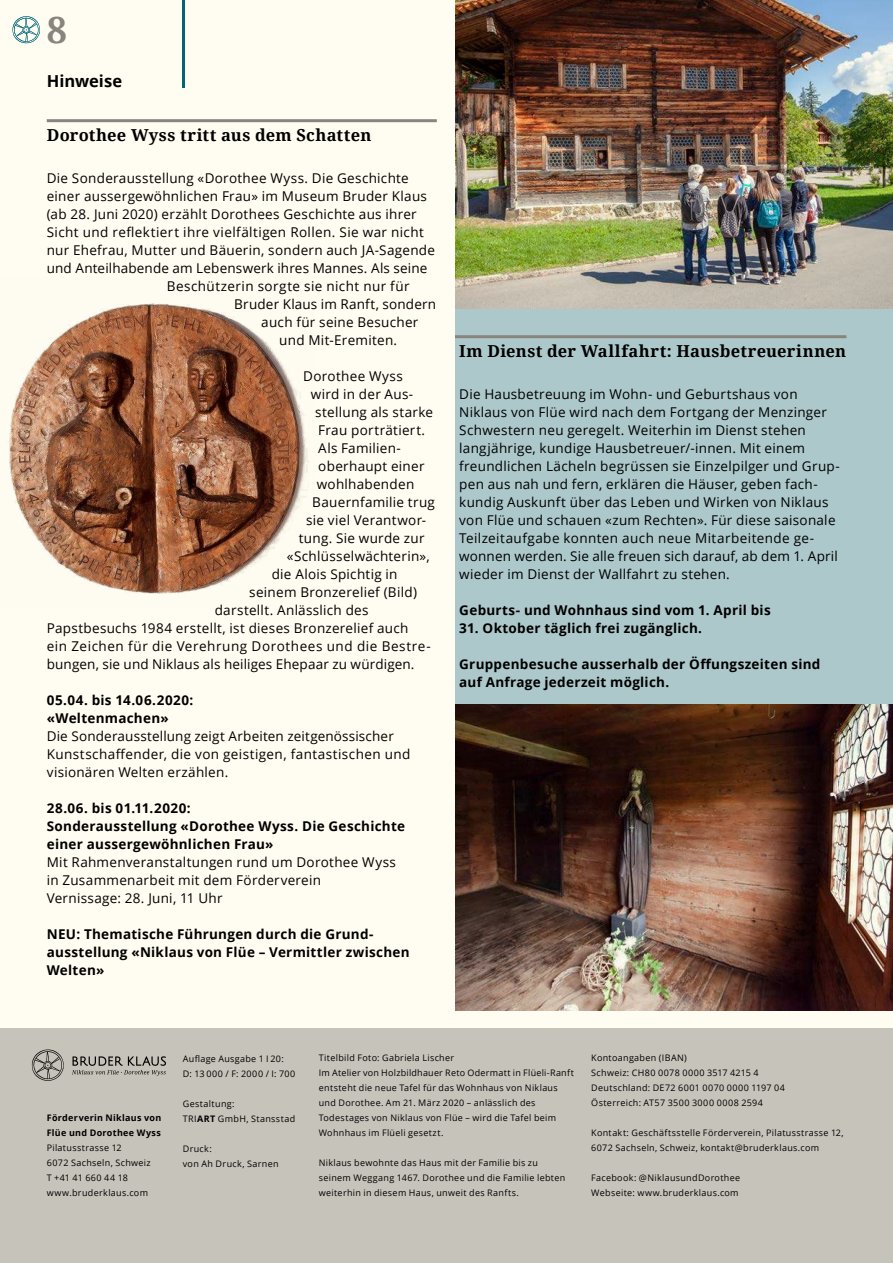
<style>
.page{position:relative;width:893px;height:1263px;background:#fff}
.page>*{position:absolute;margin:0;border:0;box-sizing:border-box;transform-origin:0 0}
.t1{font:700 36px "Noto Serif";color:#878786}
.t2{font:700 16.5px "Noto Serif";letter-spacing:.015em;color:#000}
.t3{font:700 16.5px "Open Sans";color:#000}
.t4{font:13.5px/18px "Open Sans";letter-spacing:.02em;color:#000}
.t5{font:700 13.5px/18px "Open Sans";letter-spacing:.02em;color:#000}
.t6{font:13.5px "Open Sans";letter-spacing:.04em;color:#000}
.t7{font:9px/15px "Open Sans";letter-spacing:.035em;color:#000}
.t8{font:700 9px/15px "Open Sans";letter-spacing:.035em;color:#000}
.s1{font-weight:700}
</style>
<div class="page">
<img style="left:0;top:0;width:893px;height:1263px">
<h1 class="t1" style="left:47px;top:15px;width:22px">8</h1>
<p class="t3" style="left:47px;top:75px;width:77px">Hinweise</p>
<p class="t2" style="left:47px;top:128px;width:326px">Dorothee Wyss tritt aus dem Schatten</p>
<p class="t4" style="left:47px;top:168px;width:364px">Die Sonderausstellung «Dorothee Wyss. Die Geschichte</p>
<p class="t4" style="left:47px;top:186px;width:382px">einer aussergewöhnlichen Frau» im Museum Bruder Klaus</p>
<p class="t4" style="left:47px;top:204px;width:371px">(ab 28. Juni 2020) erzählt Dorothees Geschichte aus ihrer</p>
<p class="t4" style="left:47px;top:222px;width:379px">Sicht und reflektiert ihre vielfältigen Rollen. Sie war nicht</p>
<p class="t4" style="left:47px;top:240px;width:390px">nur Ehefrau, Mutter und Bäuerin, sondern auch JA-Sagende</p>
<p class="t4" style="left:47px;top:258px;width:382px">und Anteilhabende am Lebenswerk ihres Mannes. Als seine</p>
<p class="t4" style="left:167px;top:276px;width:244px">Beschützerin sorgte sie nicht nur für</p>
<p class="t4" style="left:234px;top:294px;width:203px">Bruder Klaus im Ranft, sondern</p>
<p class="t4" style="left:261px;top:312px;width:159px">auch für seine Besucher</p>
<p class="t4" style="left:279px;top:330px;width:119px">und Mit-Eremiten.</p>
<p class="t4" style="left:303px;top:366px;width:101px">Dorothee Wyss</p>
<p class="t4" style="left:311px;top:384px;width:104px">wird in der Aus-</p>
<p class="t4" style="left:315px;top:402px;width:119px">stellung als starke</p>
<p class="t4" style="left:318px;top:420px;width:108px">Frau porträtiert.</p>
<p class="t4" style="left:318px;top:438px;width:84px">Als Familien-</p>
<p class="t4" style="left:318px;top:456px;width:108px">oberhaupt einer</p>
<p class="t4" style="left:317px;top:474px;width:99px">wohlhabenden</p>
<p class="t4" style="left:312px;top:492px;width:124px">Bauernfamilie trug</p>
<p class="t4" style="left:306px;top:510px;width:121px">sie viel Verantwor-</p>
<p class="t4" style="left:299px;top:528px;width:127px">tung. Sie wurde zur</p>
<p class="t4" style="left:287px;top:546px;width:144px">«Schlüsselwächterin»,</p>
<p class="t4" style="left:272px;top:564px;width:127px">die Alois Spichtig in</p>
<p class="t4" style="left:249px;top:582px;width:169px">seinem Bronzerelief (Bild)</p>
<p class="t4" style="left:215px;top:600px;width:155px">darstellt. Anlässlich des</p>
<p class="t4" style="left:47px;top:618px;width:363px">Papstbesuchs 1984 erstellt, ist dieses Bronzerelief auch</p>
<p class="t6" style="left:47px;top:636px;width:385px">ein Zeichen für die Verehrung Dorothees und die Bestre-</p>
<p class="t4" style="left:47px;top:654px;width:369px">bungen, sie und Niklaus als heiliges Ehepaar zu würdigen.</p>
<p class="t5" style="left:47px;top:690px;width:148px">05.04. bis 14.06.2020: «Weltenmachen»</p>
<p class="t4" style="left:47px;top:726px;width:365px">Die Sonderausstellung zeigt Arbeiten zeitgenössischer<br>Kunstschaffender, die von geistigen, fantastischen und visionären Welten erzählen.</p>
<p class="t5" style="left:47px;top:798px;width:360px">28.06. bis 01.11.2020:<br>Sonderausstellung «Dorothee Wyss. Die Geschichte einer aussergewöhnlichen Frau»</p>
<p class="t4" style="left:47px;top:852px;width:351px">Mit Rahmenveranstaltungen rund um Dorothee Wyss in Zusammenarbeit mit dem Förderverein<br>Vernissage: 28. Juni, 11 Uhr</p>
<p class="t5" style="left:47px;top:924px;width:364px">NEU: Thematische Führungen durch die Grund&shy;ausstellung «Niklaus von Flüe – Vermittler zwischen<br>Welten»</p>
<p class="t2" style="left:459px;top:344px;width:388px">Im Dienst der Wallfahrt: Hausbetreuerinnen</p>
<p class="t4" style="left:459px;top:384px;width:382px">Die Hausbetreuung im Wohn- und Geburtshaus von Niklaus von Flüe wird nach dem Fortgang der Menzinger Schwestern neu geregelt. Weiterhin im Dienst stehen langjährige, kundige Hausbetreuer/-innen. Mit einem freundlichen Lächeln begrüssen sie Einzelpilger und Grup&shy;pen aus nah und fern, erklären die Häuser, geben fach&shy;kundig Auskunft über das Leben und Wirken von Niklaus von Flüe und schauen «zum Rechten». Für diese saisonale Teilzeitaufgabe konnten auch neue Mitarbeitende ge&shy;wonnen werden. Sie alle freuen sich darauf, ab dem 1. April wieder im Dienst der Wallfahrt zu stehen.</p>
<p class="t5" style="left:459px;top:600px;width:313px">Geburts- und Wohnhaus sind vom 1. April bis</p>
<p class="t5" style="left:459px;top:618px;width:244px">31. Oktober täglich frei zugänglich.</p>
<p class="t5" style="left:459px;top:654px;width:363px">Gruppenbesuche ausserhalb der Öffungszeiten sind auf Anfrage jederzeit möglich.</p>
<p class="t8" style="left:47px;top:1111px;width:116px">Förderverin Niklaus von<br>Flüe und Dorothee Wyss</p>
<p class="t7" style="left:47px;top:1140px;width:105px">Pilatusstrasse 12<br>6072 Sachseln, Schweiz<br>T +41 41 660 44 18 www.bruderklaus.com</p>
<p class="t7" style="left:183px;top:1051px;width:114px">Auflage Ausgabe 1 I 20:<br>D: 13 000 / F: 2000 / I: 700</p>
<p class="t7" style="left:183px;top:1096px;width:114px">Gestaltung:<br>TRI<span class="s1">ART</span> GmbH, Stansstad</p>
<p class="t7" style="left:183px;top:1141px;width:97px">Druck:<br>von Ah Druck, Sarnen</p>
<p class="t7" style="left:319px;top:1050px;width:257px">Titelbild Foto: Gabriela Lischer<br>Im Atelier von Holzbildhauer Reto Odermatt in Flüeli-Ranft entsteht die neue Tafel für das Wohnhaus von Niklaus und Dorothee. Am 21. März 2020 – anlässlich des Todestages von Niklaus von Flüe – wird die Tafel beim Wohnhaus im Flüeli gesetzt.</p>
<p class="t7" style="left:319px;top:1155px;width:248px">Niklaus bewohnte das Haus mit der Familie bis zu seinem Weggang 1467. Dorothee und die Familie lebten weiterhin in diesem Haus, unweit des Ranfts.</p>
<p class="t7" style="left:591px;top:1050px;width:195px">Kontoangaben (IBAN)<br>Schweiz: CH80 0078 0000 3517 4215 4<br>Deutschland: DE72 6001 0070 0000 1197 04<br>Österreich: AT57 3500 3000 0008 2594</p>
<p class="t7" style="left:591px;top:1125px;width:254px">Kontakt: Geschäftsstelle Förderverein, Pilatusstrasse 12,<br>6072 Sachseln, Schweiz, kontakt@bruderklaus.com</p>
<p class="t7" style="left:591px;top:1170px;width:150px">Facebook: @NiklausundDorothee<br>Webseite: www.bruderklaus.com</p>
</div>
